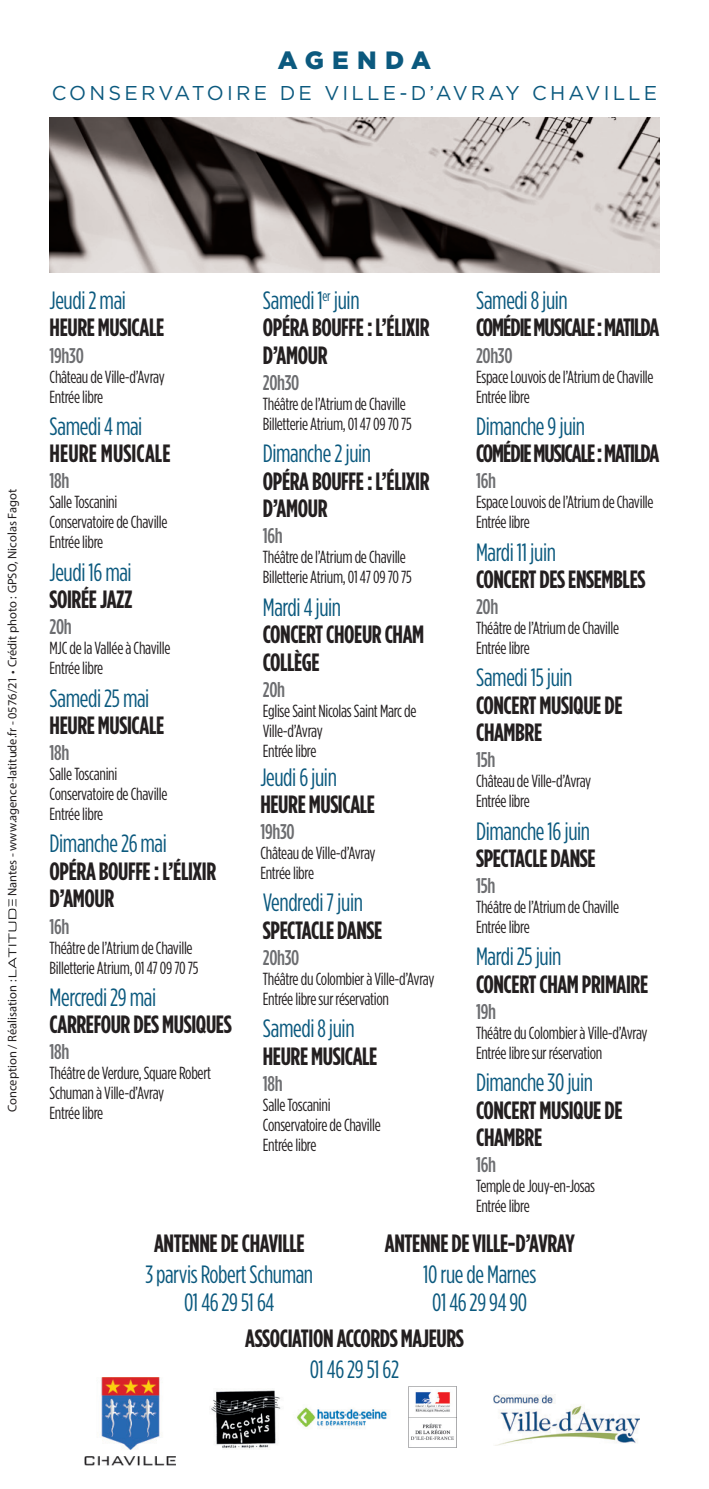
<style>
.page{position:relative;width:709px;height:1489px;background:#fff}
.page>*{position:absolute;margin:0;border:0;box-sizing:border-box;transform-origin:0 0}
.AGENDA-CONCERT{font:700 25px/27.5px "Gotham Condensed";letter-spacing:-.015em;color:#231f20}
.AGENDA-DATE{font:25px "Gotham Condensed";letter-spacing:-.015em;color:#0b597e}
.AGENDA-CONCERT-2{font:700 25px "Gotham Condensed";letter-spacing:-.04em;color:#231f20}
.AGENDA-CONCERT-3{font:700 25px "Gotham Condensed";letter-spacing:.005em;color:#231f20}
.TITRE{font:900 25px "Gotham";letter-spacing:.33em;color:#0b597e}
.AGENDA-HEURE{font:500 21.25px "Gotham Condensed";letter-spacing:-.015em;color:#6c6d70}
.TITRE-2{font:20px "Gotham";letter-spacing:.16em;color:#0b597e}
.AGENDA-LIEU_TARIF{font:17.5px/20px "Gotham Condensed";letter-spacing:-.015em;color:#231f20}
.AGENDA-HEURE-2{font:17.5px "Gotham Condensed";letter-spacing:-.015em;color:#231f20}
.t1{font:12.5px "Myriad Pro";color:#231f20}
</style>
<div class="page">
<img style="left:85px;top:1377px;width:91px;height:88px">
<img style="left:211px;top:1390px;width:70px;height:59px">
<img style="left:493px;top:1394px;width:147px;height:51px">
<img style="left:296px;top:1407px;width:93px;height:21px">
<img style="left:409px;top:1386px;width:47px;height:54px">
<img style="left:50px;top:118px;width:609px;height:155px">
<svg style="left:8px;top:899px;width:8px;height:78px"></svg>
<p class="TITRE" style="left:278px;top:43px;width:155px">AGENDA</p>
<p class="TITRE-2" style="left:52px;top:80px;width:607px">CONSERVATOIRE DE VILLE-D’AVRAY CHAVILLE</p>
<p class="t1" style="left:5px;top:896px;width:408px;rotate:-90deg">Nantes - www.agence-latitude.fr - 0576/21 • Crédit photo : GPSO, Nicolas Fagot</p>
<p class="t1" style="left:5px;top:1111px;width:134px;rotate:-90deg">Conception / Réalisation :</p>
<p class="AGENDA-DATE" style="left:50px;top:286px;width:78px">Jeudi 2 mai</p>
<p class="AGENDA-CONCERT" style="left:50px;top:314px;width:116px">HEURE MUSICALE</p>
<p class="AGENDA-HEURE" style="left:50px;top:343px;width:36px">19h30</p>
<p class="AGENDA-HEURE-2" style="left:50px;top:366px;width:117px">Château de Ville-d’Avray</p>
<p class="AGENDA-HEURE-2" style="left:50px;top:386px;width:55px">Entrée libre</p>
<p class="AGENDA-DATE" style="left:50px;top:412px;width:94px">Samedi 4 mai</p>
<p class="AGENDA-CONCERT-3" style="left:50px;top:439px;width:122px">HEURE MUSICALE</p>
<p class="AGENDA-HEURE" style="left:50px;top:468px;width:21px">18h</p>
<p class="AGENDA-LIEU_TARIF" style="left:50px;top:492px;width:119px">Salle Toscanini<br>Conservatoire de Chaville<br>Entrée libre</p>
<p class="AGENDA-DATE" style="left:50px;top:557px;width:84px">Jeudi 16 mai</p>
<p class="AGENDA-CONCERT" style="left:50px;top:585px;width:85px">SOIRÉE JAZZ</p>
<p class="AGENDA-HEURE" style="left:50px;top:614px;width:24px">20h</p>
<p class="AGENDA-LIEU_TARIF" style="left:50px;top:638px;width:122px">MJC de la Vallée à Chaville<br>Entrée libre</p>
<p class="AGENDA-DATE" style="left:50px;top:683px;width:101px">Samedi 25 mai</p>
<p class="AGENDA-CONCERT" style="left:50px;top:711px;width:116px">HEURE MUSICALE</p>
<p class="AGENDA-HEURE" style="left:50px;top:740px;width:21px">18h</p>
<p class="AGENDA-LIEU_TARIF" style="left:50px;top:763px;width:119px">Salle Toscanini<br>Conservatoire de Chaville<br>Entrée libre</p>
<p class="AGENDA-DATE" style="left:50px;top:829px;width:119px">Dimanche 26 mai</p>
<p class="AGENDA-CONCERT" style="left:50px;top:857px;width:168px">OPÉRA BOUFFE : L’ÉLIXIR<br>D’AMOUR</p>
<p class="AGENDA-HEURE" style="left:50px;top:913px;width:21px">16h</p>
<p class="AGENDA-LIEU_TARIF" style="left:50px;top:937px;width:150px">Théâtre de l’Atrium de Chaville<br>Billetterie Atrium, 01 47 09 70 75</p>
<p class="AGENDA-DATE" style="left:50px;top:982px;width:108px">Mercredi 29 mai</p>
<p class="AGENDA-CONCERT" style="left:50px;top:1010px;width:184px">CARREFOUR DES MUSIQUES</p>
<p class="AGENDA-HEURE" style="left:50px;top:1039px;width:21px">18h</p>
<p class="AGENDA-LIEU_TARIF" style="left:50px;top:1062px;width:163px">Théâtre de Verdure, Square Robert<br>Schuman à Ville-d’Avray<br>Entrée libre</p>
<p class="AGENDA-DATE" style="left:263px;top:286px;width:98px">Samedi 1<sup>er</sup> juin</p>
<p class="AGENDA-CONCERT" style="left:263px;top:314px;width:168px">OPÉRA BOUFFE : L’ÉLIXIR<br>D’AMOUR</p>
<p class="AGENDA-HEURE" style="left:263px;top:370px;width:38px">20h30</p>
<p class="AGENDA-LIEU_TARIF" style="left:263px;top:394px;width:150px">Théâtre de l’Atrium de Chaville<br>Billetterie Atrium, 01 47 09 70 75</p>
<p class="AGENDA-DATE" style="left:263px;top:439px;width:110px">Dimanche 2 juin</p>
<p class="AGENDA-CONCERT" style="left:263px;top:467px;width:168px">OPÉRA BOUFFE : L’ÉLIXIR<br>D’AMOUR</p>
<p class="AGENDA-HEURE" style="left:263px;top:523px;width:21px">16h</p>
<p class="AGENDA-LIEU_TARIF" style="left:263px;top:547px;width:150px">Théâtre de l’Atrium de Chaville<br>Billetterie Atrium, 01 47 09 70 75</p>
<p class="AGENDA-DATE" style="left:263px;top:592px;width:80px">Mardi 4 juin</p>
<p class="AGENDA-CONCERT" style="left:263px;top:620px;width:163px">CONCERT CHOEUR CHAM<br>COLLÈGE</p>
<p class="AGENDA-HEURE" style="left:263px;top:677px;width:24px">20h</p>
<p class="AGENDA-LIEU_TARIF" style="left:263px;top:700px;width:155px">Eglise Saint Nicolas Saint Marc de<br>Ville-d’Avray<br>Entrée libre</p>
<p class="AGENDA-DATE" style="left:260px;top:762px;width:78px">Jeudi 6 juin</p>
<p class="AGENDA-CONCERT" style="left:260px;top:790px;width:116px">HEURE MUSICALE</p>
<p class="AGENDA-HEURE" style="left:260px;top:819px;width:36px">19h30</p>
<p class="AGENDA-LIEU_TARIF" style="left:260px;top:842px;width:117px">Château de Ville-d’Avray<br>Entrée libre</p>
<p class="AGENDA-DATE" style="left:263px;top:888px;width:102px">Vendredi 7 juin</p>
<p class="AGENDA-CONCERT" style="left:263px;top:916px;width:121px">SPECTACLE DANSE</p>
<p class="AGENDA-HEURE" style="left:263px;top:945px;width:38px">20h30</p>
<p class="AGENDA-LIEU_TARIF" style="left:263px;top:968px;width:173px">Théâtre du Colombier à Ville-d’Avray<br>Entrée libre sur réservation</p>
<p class="AGENDA-DATE" style="left:263px;top:1014px;width:93px">Samedi 8 juin</p>
<p class="AGENDA-CONCERT" style="left:263px;top:1042px;width:116px">HEURE MUSICALE</p>
<p class="AGENDA-HEURE" style="left:263px;top:1070px;width:21px">18h</p>
<p class="AGENDA-LIEU_TARIF" style="left:263px;top:1094px;width:119px">Salle Toscanini<br>Conservatoire de Chaville<br>Entrée libre</p>
<p class="AGENDA-DATE" style="left:476px;top:286px;width:93px">Samedi 8 juin</p>
<p class="AGENDA-CONCERT-2" style="left:476px;top:313px;width:185px">COMÉDIE MUSICALE : MATILDA</p>
<p class="AGENDA-HEURE" style="left:476px;top:343px;width:38px">20h30</p>
<p class="AGENDA-LIEU_TARIF" style="left:476px;top:366px;width:179px">Espace Louvois de l’Atrium de Chaville<br>Entrée libre</p>
<p class="AGENDA-DATE" style="left:476px;top:412px;width:111px">Dimanche 9 juin</p>
<p class="AGENDA-CONCERT-2" style="left:476px;top:439px;width:185px">COMÉDIE MUSICALE : MATILDA</p>
<p class="AGENDA-HEURE" style="left:476px;top:468px;width:21px">16h</p>
<p class="AGENDA-LIEU_TARIF" style="left:476px;top:492px;width:179px">Espace Louvois de l’Atrium de Chaville<br>Entrée libre</p>
<p class="AGENDA-DATE" style="left:476px;top:537px;width:81px">Mardi 11 juin</p>
<p class="AGENDA-CONCERT" style="left:476px;top:565px;width:171px">CONCERT DES ENSEMBLES</p>
<p class="AGENDA-HEURE" style="left:476px;top:594px;width:24px">20h</p>
<p class="AGENDA-LIEU_TARIF" style="left:476px;top:618px;width:144px">Théâtre de l’Atrium de Chaville<br>Entrée libre</p>
<p class="AGENDA-DATE" style="left:476px;top:663px;width:98px">Samedi 15 juin</p>
<p class="AGENDA-CONCERT" style="left:476px;top:691px;width:148px">CONCERT MUSIQUE DE<br>CHAMBRE</p>
<p class="AGENDA-HEURE" style="left:476px;top:747px;width:21px">15h</p>
<p class="AGENDA-LIEU_TARIF" style="left:476px;top:771px;width:117px">Château de Ville-d’Avray<br>Entrée libre</p>
<p class="AGENDA-DATE" style="left:476px;top:816px;width:116px">Dimanche 16 juin</p>
<p class="AGENDA-CONCERT" style="left:476px;top:844px;width:121px">SPECTACLE DANSE</p>
<p class="AGENDA-HEURE" style="left:476px;top:873px;width:21px">15h</p>
<p class="AGENDA-LIEU_TARIF" style="left:476px;top:896px;width:144px">Théâtre de l’Atrium de Chaville<br>Entrée libre</p>
<p class="AGENDA-DATE" style="left:476px;top:942px;width:87px">Mardi 25 juin</p>
<p class="AGENDA-CONCERT" style="left:476px;top:970px;width:174px">CONCERT CHAM PRIMAIRE</p>
<p class="AGENDA-HEURE" style="left:476px;top:999px;width:21px">19h</p>
<p class="AGENDA-LIEU_TARIF" style="left:476px;top:1022px;width:173px">Théâtre du Colombier à Ville-d’Avray<br>Entrée libre sur réservation</p>
<p class="AGENDA-DATE" style="left:476px;top:1068px;width:118px">Dimanche 30 juin</p>
<p class="AGENDA-CONCERT" style="left:476px;top:1096px;width:148px">CONCERT MUSIQUE DE<br>CHAMBRE</p>
<p class="AGENDA-HEURE" style="left:476px;top:1152px;width:21px">16h</p>
<p class="AGENDA-LIEU_TARIF" style="left:476px;top:1175px;width:120px">Temple de Jouy-en-Josas<br>Entrée libre</p>
<p class="AGENDA-CONCERT" style="left:154px;top:1229px;width:152px">ANTENNE DE CHAVILLE</p>
<p class="AGENDA-DATE" style="left:145px;top:1260px;width:169px">3 parvis Robert Schuman</p>
<p class="AGENDA-DATE" style="left:184px;top:1287px;width:91px">01 46 29 51 64</p>
<p class="AGENDA-CONCERT" style="left:245px;top:1324px;width:220px">ASSOCIATION ACCORDS MAJEURS</p>
<p class="AGENDA-DATE" style="left:310px;top:1355px;width:91px">01 46 29 51 62</p>
<p class="AGENDA-CONCERT" style="left:385px;top:1229px;width:191px">ANTENNE DE VILLE-D’AVRAY</p>
<p class="AGENDA-DATE" style="left:423px;top:1260px;width:115px">10 rue de Marnes</p>
<p class="AGENDA-DATE" style="left:432px;top:1287px;width:96px">01 46 29 94 90</p>
</div>
